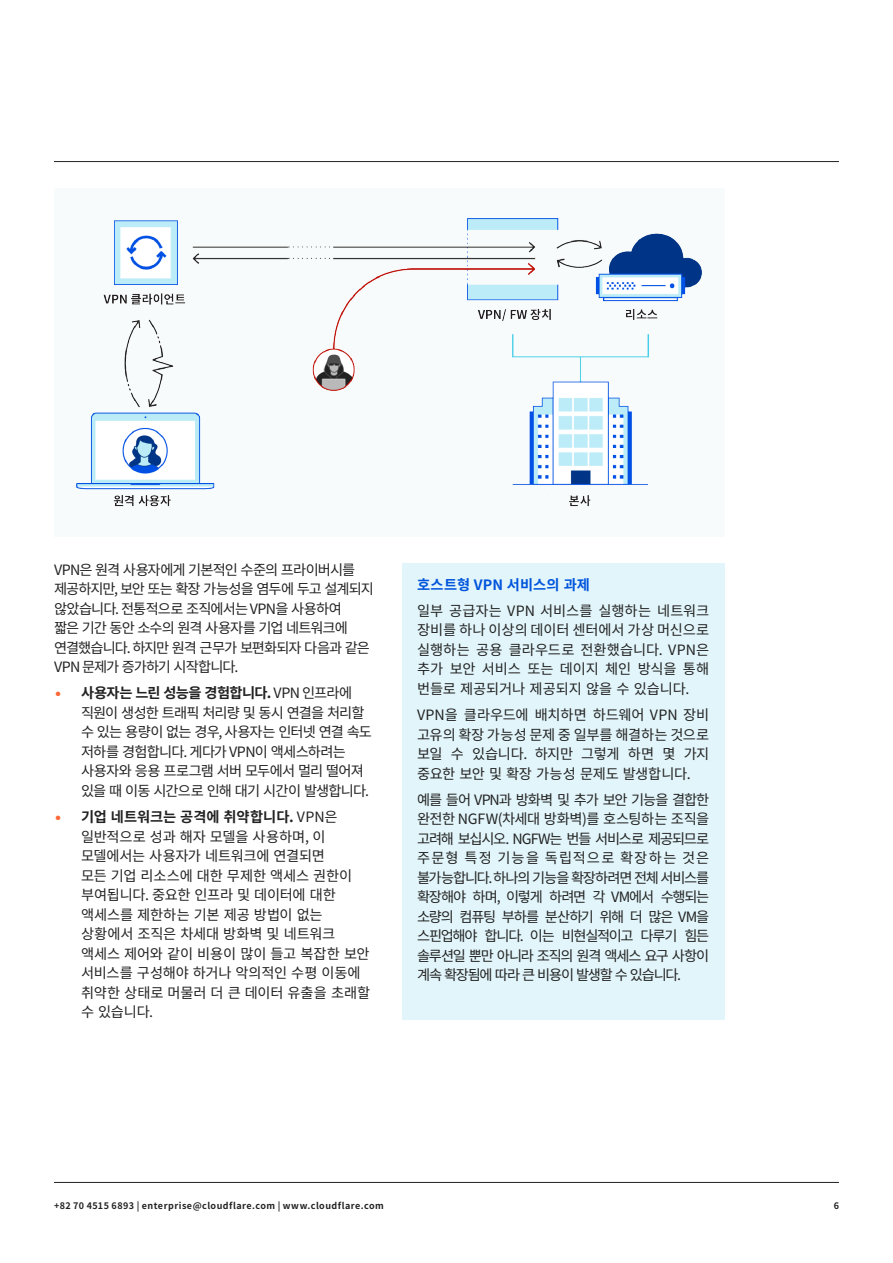
<style>
.page{position:relative;width:893px;height:1263px;background:#fff}
.page>*{position:absolute;margin:0;border:0;box-sizing:border-box;transform-origin:0 0}
.Copy{font:14.25px/19.5px "Noto Sans CJ Kkr";letter-spacing:-.03em;color:#222;text-align:justify}
.Copy-2{font:14.25px/19.5px "Noto Sans CJ Kkr";letter-spacing:-.065em;color:#222}
.Copy-3{font:14.25px/19.5px "Noto Sans CJ Kkr";letter-spacing:-.06em;color:#222}
.Copy-4{font:700 14.25px "Noto Sans CJ Kkr";letter-spacing:.01em;color:#0055dc}
.t1{font:700 9px "Noto Sans CJ Kkr";letter-spacing:.05em;color:#222}
.s1{font-family:"Inter";color:#f63}
.s2{font-weight:700}
</style>
<div class="page">
<hr style="left:54px;top:161px;width:785px;height:1px;background:#222">
<hr style="left:54px;top:1182px;width:785px;height:1px;background:#222">
<div style="left:402px;top:563px;width:322px;height:457px;background:#e2f5fa"></div>
<div style="left:54px;top:189px;width:670px;height:348px;background:#f8fbfb"></div>
<img style="left:77px;top:219px;width:625px;height:288px">
<p class="Copy-2" style="left:54px;top:560px;width:321px">VPN은 원격 사용자에게 기본적인 수준의 프라이버시를 제공하지만, 보안 또는 확장 가능성을 염두에 두고 설계되지 않았습니다. 전통적으로 조직에서는 VPN을 사용하여<br>짧은 기간 동안 소수의 원격 사용자를 기업 네트워크에 연결했습니다. 하지만 원격 근무가 보편화되자 다음과 같은<br>VPN 문제가 증가하기 시작합니다.</p>
<p class="Copy-3" style="left:81px;top:684px;width:292px;text-indent:-27px"><span class="s1">•</span> <span class="s2">사용자는 느린 성능을 경험합니다.</span> VPN 인프라에 직원이 생성한 트래픽 처리량 및 동시 연결을 처리할 수 있는 용량이 없는 경우, 사용자는 인터넷 연결 속도 저하를 경험합니다. 게다가 VPN이 액세스하려는 사용자와 응용 프로그램 서버 모두에서 멀리 떨어져 있을 때 이동 시간으로 인해 대기 시간이 발생합니다.</p>
<p class="Copy" style="left:81px;top:807px;width:291px;text-align:left;text-indent:-27px"><span class="s1">•</span> <span class="s2">기업 네트워크는 공격에 취약합니다.</span> VPN은 일반적으로 성과 해자 모델을 사용하며, 이 모델에서는 사용자가 네트워크에 연결되면<br>모든 기업 리소스에 대한 무제한 액세스 권한이 부여됩니다. 중요한 인프라 및 데이터에 대한 액세스를 제한하는 기본 제공 방법이 없는 상황에서 조직은 차세대 방화벽 및 네트워크 액세스 제어와 같이 비용이 많이 들고 복잡한 보안 서비스를 구성해야 하거나 악의적인 수평 이동에 취약한 상태로 머물러 더 큰 데이터 유출을 초래할 수 있습니다.</p>
<p class="Copy-4" style="left:417px;top:576px;width:174px">호스트형 VPN 서비스의 과제</p>
<p class="Copy" style="left:417px;top:601px;width:294px">일부 공급자는 VPN 서비스를 실행하는 네트워크 장비를 하나 이상의 데이터 센터에서 가상 머신으로 실행하는 공용 클라우드로 전환했습니다. VPN은 추가 보안 서비스 또는 데이지 체인 방식을 통해 번들로 제공되거나 제공되지 않을 수 있습니다.</p>
<p class="Copy" style="left:417px;top:705px;width:294px">VPN을 클라우드에 배치하면 하드웨어 VPN 장비 고유의 확장 가능성 문제 중 일부를 해결하는 것으로 보일 수 있습니다. 하지만 그렇게 하면 몇 가지 중요한 보안 및 확장 가능성 문제도 발생합니다.</p>
<p class="Copy" style="left:417px;top:790px;width:294px">예를 들어 VPN과 방화벽 및 추가 보안 기능을 결합한 완전한 NGFW(차세대 방화벽)를 호스팅하는 조직을 고려해 보십시오. NGFW는 번들 서비스로 제공되므로 주문형 특정 기능을 독립적으로 확장하는 것은 불가능합니다. 하나의 기능을 확장하려면 전체 서비스를 확장해야 하며, 이렇게 하려면 각 VM에서 수행되는 소량의 컴퓨팅 부하를 분산하기 위해 더 많은 VM을 스핀업해야 합니다. 이는 비현실적이고 다루기 힘든 솔루션일 뿐만 아니라 조직의 원격 액세스 요구 사항이 계속 확장됨에 따라 큰 비용이 발생할 수 있습니다.</p>
<p class="t1" style="left:54px;top:1201px;width:331px">+82 70 4515 6893 | enterprise@cloudflare.com | www.cloudflare.com</p>
<p class="t1" style="left:834px;top:1201px;width:7px">6</p>
</div>
